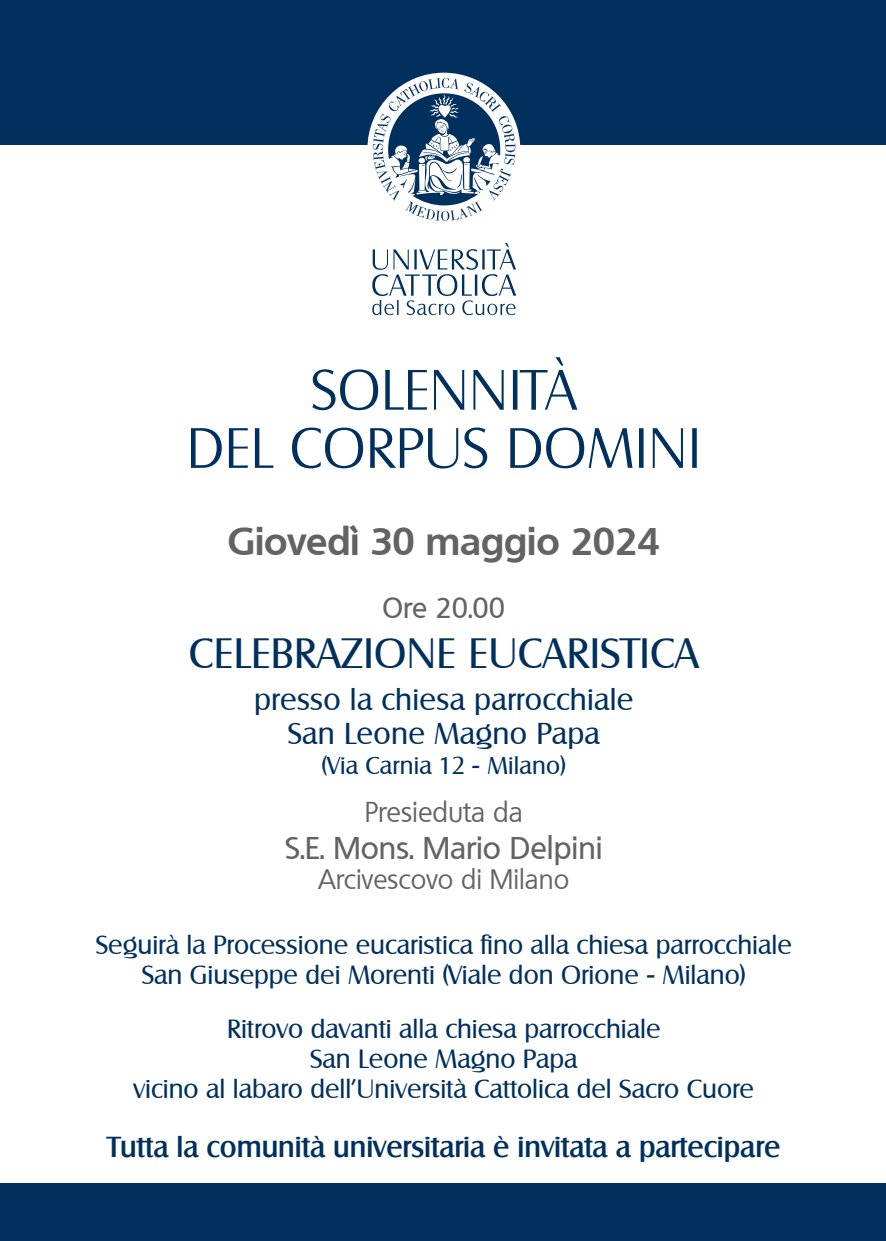
<style>
.page{position:relative;width:886px;height:1241px;background:#fff}
.page>*{position:absolute;margin:0;border:0;box-sizing:border-box;transform-origin:0 0}
.t1{font:300 55px "Salzburg";letter-spacing:.01em;color:#00305e}
.t2{font:41.25px "Salzburg";letter-spacing:.01em;color:#00305e}
.t3{font:700 37.5px "Quebec";color:#636366}
.t4{font:500 30.62px "Quebec";color:#636366}
.t5{font:29.38px "Salzburg";letter-spacing:.01em;color:#00305e}
.t6{font:500 28.12px "Salzburg";color:#00305e}
.t7{font:500 28.12px "Quebec";color:#636366}
.t8{font:27.5px "Quebec";color:#636366}
.t9{font:26.88px "Quebec";color:#636366}
.t10{font:25.62px "Salzburg";color:#00305e}
.t11{font:23.75px "Salzburg";letter-spacing:.01em;color:#00305e}
</style>
<div class="page">
<div style="left:0;top:0;width:886px;height:144px;background:#00305e"></div>
<div style="left:0;top:1183px;width:886px;height:57px;background:#00305e"></div>
<div style="left:367px;top:73px;width:153px;height:153px;background:#fff;border-radius:50%"></div>
<svg style="left:373px;top:78px;width:142px;height:143px"></svg>
<svg style="left:372px;top:243px;width:144px;height:72px"></svg>
<p class="t1" style="left:311px;top:357px;width:267px">SOLENNITÀ</p>
<p class="t1" style="left:187px;top:415px;width:516px">DEL CORPUS DOMINI</p>
<p class="t3" style="left:228px;top:517px;width:434px">Giovedì 30 maggio 2024</p>
<p class="t7" style="left:383px;top:589px;width:124px">Ore 20.00</p>
<p class="t2" style="left:189px;top:628px;width:512px">CELEBRAZIONE EUCARISTICA</p>
<p class="t5" style="left:254px;top:681px;width:381px">presso la chiesa parrocchiale</p>
<p class="t5" style="left:288px;top:716px;width:314px">San Leone Magno Papa</p>
<p class="t11" style="left:322px;top:751px;width:246px">(Via Carnia 12 - Milano)</p>
<p class="t8" style="left:365px;top:794px;width:160px">Presieduta da</p>
<p class="t4" style="left:285px;top:828px;width:319px">S.E. Mons. Mario Delpini</p>
<p class="t9" style="left:318px;top:862px;width:252px">Arcivescovo di Milano</p>
<p class="t10" style="left:96px;top:929px;width:697px">Seguirà la Processione eucaristica fino alla chiesa parrocchiale</p>
<p class="t10" style="left:142px;top:959px;width:606px">San Giuseppe dei Morenti (Viale don Orione - Milano)</p>
<p class="t10" style="left:227px;top:1012px;width:435px">Ritrovo davanti alla chiesa parrocchiale</p>
<p class="t10" style="left:310px;top:1042px;width:269px">San Leone Magno Papa</p>
<p class="t10" style="left:134px;top:1072px;width:622px">vicino al labaro dell’Università Cattolica del Sacro Cuore</p>
<p class="t6" style="left:107px;top:1129px;width:674px">Tutta la comunità universitaria è invitata a partecipare</p>
</div>
